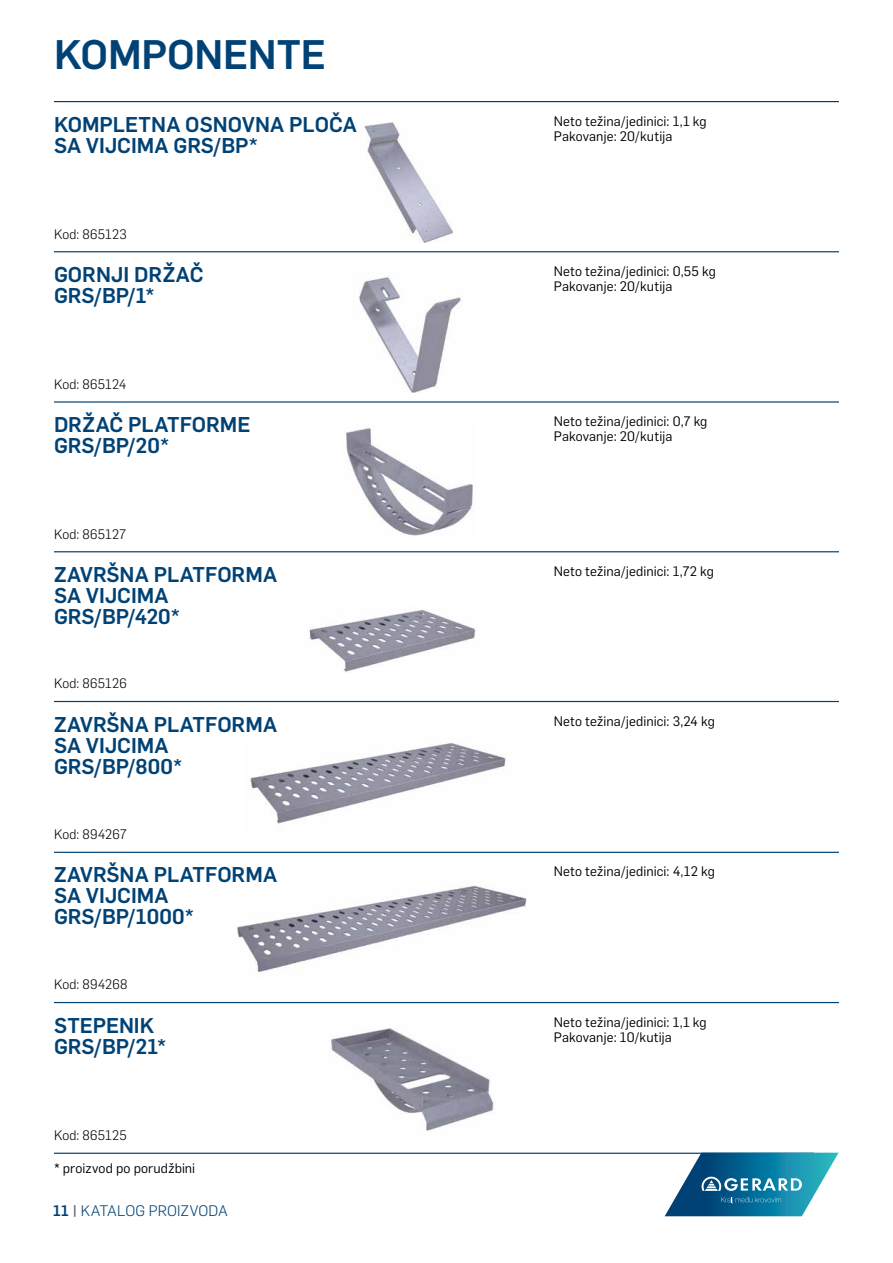
<style>
.page{position:relative;width:893px;height:1263px;background:#fff}
.page>*{position:absolute;margin:0;border:0;box-sizing:border-box;transform-origin:0 0}
.t1{font:500 40.5px "Flama";letter-spacing:-.005em;color:#004275}
.t2{font:500 21px/21px "Flama";color:#004275}
.t3{font:300 15px "Flama";letter-spacing:.01em;color:#004275}
.t4{font:13.5px/15px "Flama";letter-spacing:.005em;color:#000}
.t5{font:300 13.5px "Flama";letter-spacing:.015em;color:#000}
.s1{font-weight:500}
.s2{font-weight:500;color:#6d6e71}
</style>
<div class="page">
<hr style="left:54px;top:101px;width:785px;height:1px;background:#004275">
<hr style="left:54px;top:1002px;width:785px;height:1px;background:#004275">
<hr style="left:54px;top:852px;width:785px;height:1px;background:#004275">
<hr style="left:54px;top:701px;width:785px;height:1px;background:#004275">
<hr style="left:54px;top:551px;width:785px;height:1px;background:#004275">
<hr style="left:54px;top:401px;width:785px;height:2px;background:#004275">
<hr style="left:54px;top:251px;width:785px;height:1px;background:#004275">
<img style="left:364px;top:122px;width:89px;height:121px">
<img style="left:345px;top:428px;width:128px;height:108px">
<img style="left:359px;top:277px;width:102px;height:116px">
<img style="left:309px;top:609px;width:167px;height:63px">
<img style="left:250px;top:743px;width:256px;height:81px">
<img style="left:236px;top:885px;width:291px;height:88px">
<img style="left:331px;top:1028px;width:163px;height:103px">
<hr style="left:54px;top:1153px;width:760px;height:1px;background:#004275">
<svg style="left:665px;top:1153px;width:173px;height:63px"></svg>
<h1 class="t1" style="left:54px;top:25px;width:274px">KOMPONENTE</h1>
<h2 class="t2" style="left:54px;top:113px;width:304px">KOMPLETNA OSNOVNA PLOČA<br>SA VIJCIMA GRS/BP*</h2>
<p class="t5" style="left:54px;top:224px;width:74px">Kod: 865123</p>
<h2 class="t2" style="left:54px;top:263px;width:151px">GORNJI DRŽAČ<br>GRS/BP/1*</h2>
<p class="t5" style="left:54px;top:374px;width:74px">Kod: 865124</p>
<h2 class="t2" style="left:54px;top:413px;width:198px">DRŽAČ PLATFORME<br>GRS/BP/20*</h2>
<p class="t5" style="left:54px;top:524px;width:74px">Kod: 865127</p>
<h2 class="t2" style="left:54px;top:563px;width:225px">ZAVRŠNA PLATFORMA<br>SA VIJCIMA<br>GRS/BP/420*</h2>
<p class="t5" style="left:54px;top:673px;width:74px">Kod: 865126</p>
<p class="t4" style="left:554px;top:113px;width:154px">Neto težina/jedinici: 1,1 kg<br>Pakovanje: 20/kutija</p>
<p class="t4" style="left:554px;top:263px;width:164px">Neto težina/jedinici: 0,55 kg<br>Pakovanje: 20/kutija</p>
<p class="t4" style="left:554px;top:413px;width:155px">Neto težina/jedinici: 0,7 kg<br>Pakovanje: 20/kutija</p>
<p class="t4" style="left:554px;top:563px;width:162px">Neto težina/jedinici: 1,72 kg</p>
<h2 class="t2" style="left:54px;top:713px;width:225px">ZAVRŠNA PLATFORMA<br>SA VIJCIMA<br>GRS/BP/800*</h2>
<p class="t4" style="left:554px;top:713px;width:163px">Neto težina/jedinici: 3,24 kg</p>
<p class="t5" style="left:54px;top:824px;width:74px">Kod: 894267</p>
<h2 class="t2" style="left:54px;top:863px;width:225px">ZAVRŠNA PLATFORMA<br>SA VIJCIMA<br>GRS/BP/1000*</h2>
<p class="t5" style="left:54px;top:974px;width:75px">Kod: 894268</p>
<h2 class="t2" style="left:54px;top:1014px;width:114px">STEPENIK<br>GRS/BP/21*</h2>
<p class="t5" style="left:54px;top:1125px;width:74px">Kod: 865125</p>
<p class="t4" style="left:54px;top:1159px;width:143px">* proizvod po porudžbini</p>
<p class="t3" style="left:53px;top:1200px;width:176px"><span class="s1">11</span> <span class="s2">|</span> KATALOG PROIZVODA</p>
<p class="t4" style="left:554px;top:863px;width:163px">Neto težina/jedinici: 4,12 kg</p>
<p class="t4" style="left:554px;top:1014px;width:154px">Neto težina/jedinici: 1,1 kg<br>Pakovanje: 10/kutija</p>
</div>
